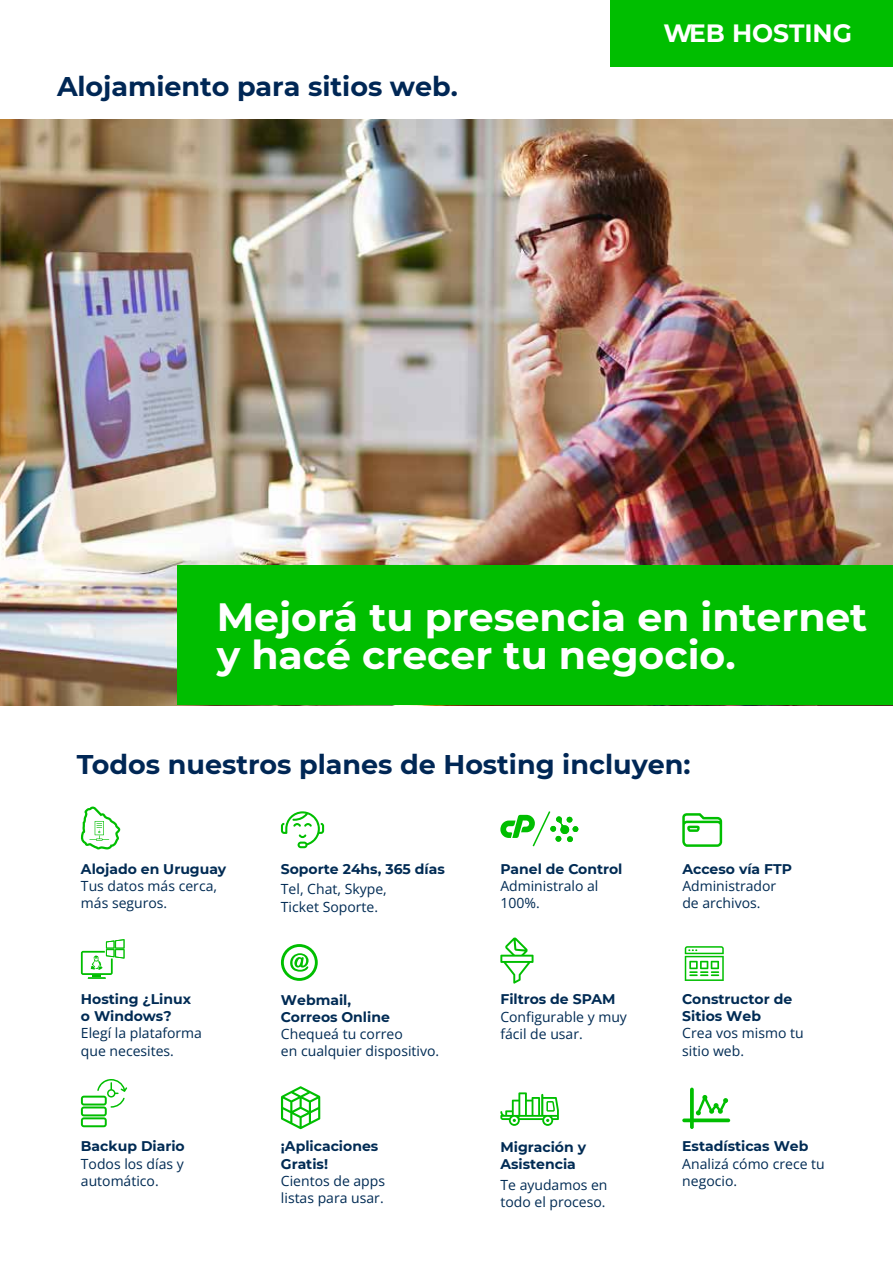
<style>
.page{position:relative;width:893px;height:1263px;background:#fff}
.page>*{position:absolute;margin:0;border:0;box-sizing:border-box;transform-origin:0 0}
.t1{font:700 39.45px/38.7px "Montserrat";color:#fff}
.t2{font:700 27px "Montserrat";color:#002755}
.t3{font:700 25.05px "Montserrat";color:#fff}
.t4{font:13.95px/17.1px "Open Sans";color:#002b54}
.t5{font:700 13.95px/17.1px "Montserrat";color:#002b54}
</style>
<div class="page">
<img style="left:0;top:119px;width:893px;height:586px">
<div style="left:178px;top:565px;width:715px;height:140px;background:#00be00"></div>
<div style="left:611px;top:0;width:282px;height:67px;background:#00be00"></div>
<svg style="left:500px;top:937px;width:33px;height:46px"></svg>
<svg style="left:281px;top:811px;width:43px;height:37px"></svg>
<svg style="left:682px;top:1087px;width:48px;height:42px"></svg>
<svg style="left:81px;top:1079px;width:46px;height:48px"></svg>
<svg style="left:81px;top:939px;width:43px;height:40px"></svg>
<svg style="left:281px;top:1086px;width:39px;height:43px"></svg>
<svg style="left:80px;top:806px;width:40px;height:44px"></svg>
<svg style="left:500px;top:811px;width:78px;height:35px"></svg>
<svg style="left:682px;top:813px;width:40px;height:34px"></svg>
<svg style="left:685px;top:946px;width:39px;height:35px"></svg>
<svg style="left:500px;top:1092px;width:59px;height:34px"></svg>
<svg style="left:281px;top:944px;width:37px;height:37px"></svg>
<h2 class="t2" style="left:57px;top:67px;width:402px">Alojamiento para sitios web.</h2>
<h3 class="t3" style="left:664px;top:15px;width:190px">WEB HOSTING</h3>
<h1 class="t1" style="left:217px;top:595px;width:652px">Mejorá tu presencia en internet y hacé crecer tu negocio.</h1>
<h2 class="t2" style="left:77px;top:745px;width:615px">Todos nuestros planes de Hosting incluyen:</h2>
<p class="t5" style="left:81px;top:860px;width:147px">Alojado en Uruguay</p>
<p class="t4" style="left:81px;top:877px;width:138px">Tus datos más cerca, más seguros.</p>
<p class="t5" style="left:81px;top:990px;width:112px">Hosting ¿Linux o Windows?</p>
<p class="t4" style="left:81px;top:1024px;width:123px">Elegí la plataforma que necesites.</p>
<p class="t5" style="left:81px;top:1137px;width:105px">Backup Diario</p>
<p class="t4" style="left:81px;top:1154px;width:104px">Todos los días y automático.</p>
<p class="t5" style="left:281px;top:860px;width:165px">Soporte 24hs, 365 días</p>
<p class="t4" style="left:281px;top:880px;width:107px">Tel, Chat, Skype,<br>Ticket Soporte.</p>
<p class="t5" style="left:281px;top:990px;width:110px">Webmail,<br>Correos Online</p>
<p class="t4" style="left:281px;top:1025px;width:160px">Chequeá tu correo<br>en cualquier dispositivo.</p>
<p class="t5" style="left:281px;top:1137px;width:99px">¡Aplicaciones<br>Gratis!</p>
<p class="t4" style="left:281px;top:1172px;width:106px">Cientos de apps listas para usar.</p>
<p class="t5" style="left:500px;top:860px;width:124px">Panel de Control</p>
<p class="t4" style="left:500px;top:877px;width:100px">Administralo al<br>100%.</p>
<p class="t5" style="left:500px;top:990px;width:117px">Filtros de SPAM</p>
<p class="t4" style="left:500px;top:1009px;width:128px;line-height:16.5px">Configurable y muy fácil de usar.</p>
<p class="t5" style="left:500px;top:1138px;width:87px">Migración y<br>Asistencia</p>
<p class="t4" style="left:500px;top:1175px;width:109px">Te ayudamos en todo el proceso.</p>
<p class="t5" style="left:682px;top:860px;width:111px">Acceso vía FTP</p>
<p class="t4" style="left:682px;top:877px;width:95px">Administrador de archivos.</p>
<p class="t5" style="left:682px;top:990px;width:111px">Constructor de<br>Sitios Web</p>
<p class="t4" style="left:682px;top:1024px;width:123px">Crea vos mismo tu sitio web.</p>
<p class="t5" style="left:682px;top:1137px;width:128px">Estadísticas Web</p>
<p class="t4" style="left:682px;top:1154px;width:144px">Analizá cómo crece tu negocio.</p>
</div>
